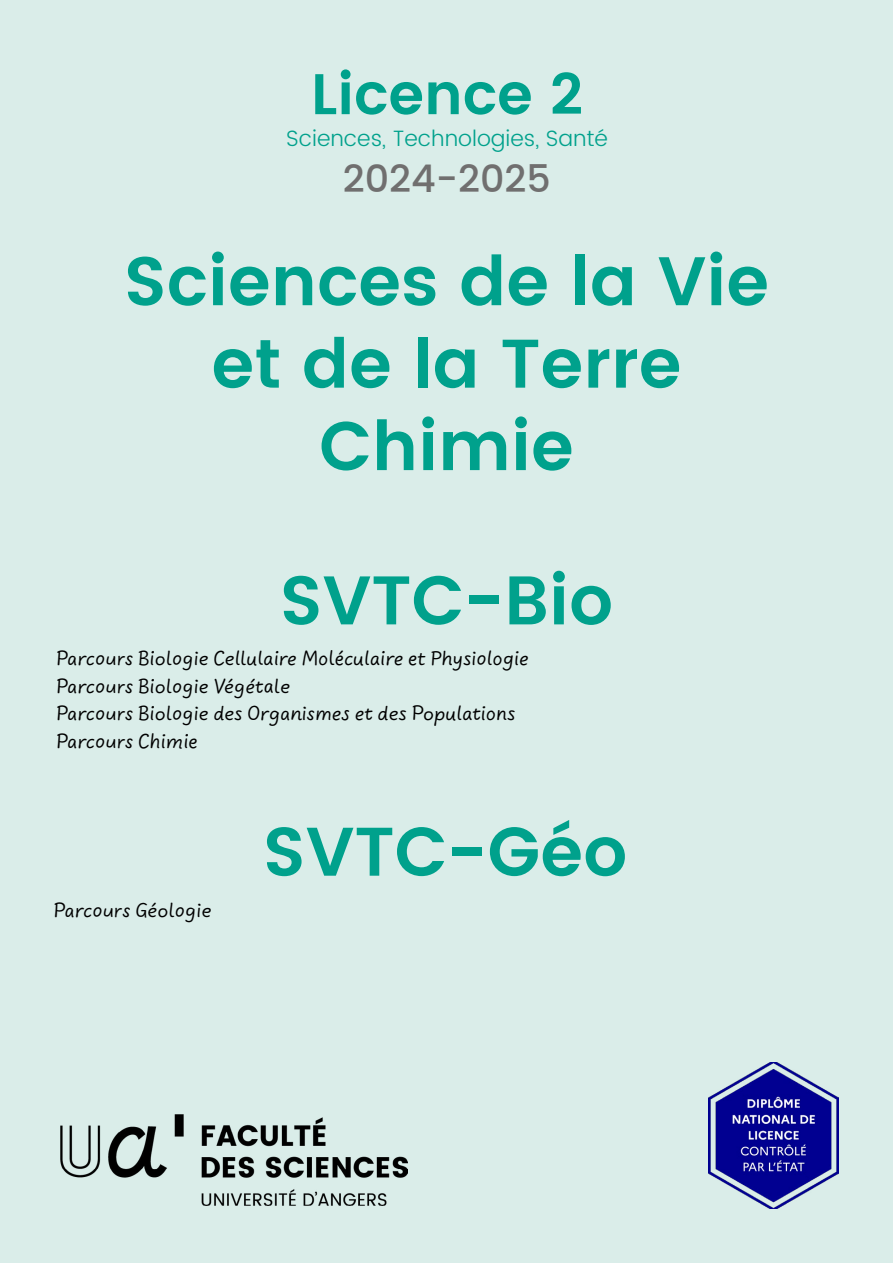
<style>
.page{position:relative;width:893px;height:1263px;background:#daede9}
.page>*{position:absolute;margin:0;border:0;box-sizing:border-box;transform-origin:0 0}
.t1{font:600 68.7px/82.5px "UA Poppins Texte";color:#00a18c;text-align:center}
.t2{font:600 57.3px "UA Poppins Texte";color:#00a18c}
.t3{font:500 38.1px "UA Poppins Texte";color:#706f6f}
.t4{font:22.8px/27.3px "Uberhand Text Pro";color:#000}
.t5{font:300 22.2px "UA Poppins Texte";color:#00a18c}
</style>
<div class="page">
<img style="left:61px;top:1114px;width:347px;height:92px">
<img style="left:708px;top:1062px;width:131px;height:147px">
<h2 class="t2" style="left:311px;top:51px;width:273px">Licence 2</h2>
<p class="t5" style="left:286px;top:122px;width:323px">Sciences, Technologies, Santé</p>
<h3 class="t3" style="left:343px;top:150px;width:210px">2024-2025</h3>
<h1 class="t1" style="left:124px;top:236px;width:647px">Sciences de la Vie et de la Terre<br>Chimie</h1>
<h1 class="t1" style="left:280px;top:555px;width:335px">SVTC-Bio</h1>
<p class="t4" style="left:57px;top:644px;width:474px">Parcours Biologie Cellulaire Moléculaire et Physiologie Parcours Biologie Végétale<br>Parcours Biologie des Organismes et des Populations Parcours Chimie</p>
<p class="t4" style="left:54px;top:895px;width:159px">Parcours Géologie</p>
<h1 class="t1" style="left:263px;top:806px;width:366px">SVTC-Géo</h1>
</div>
